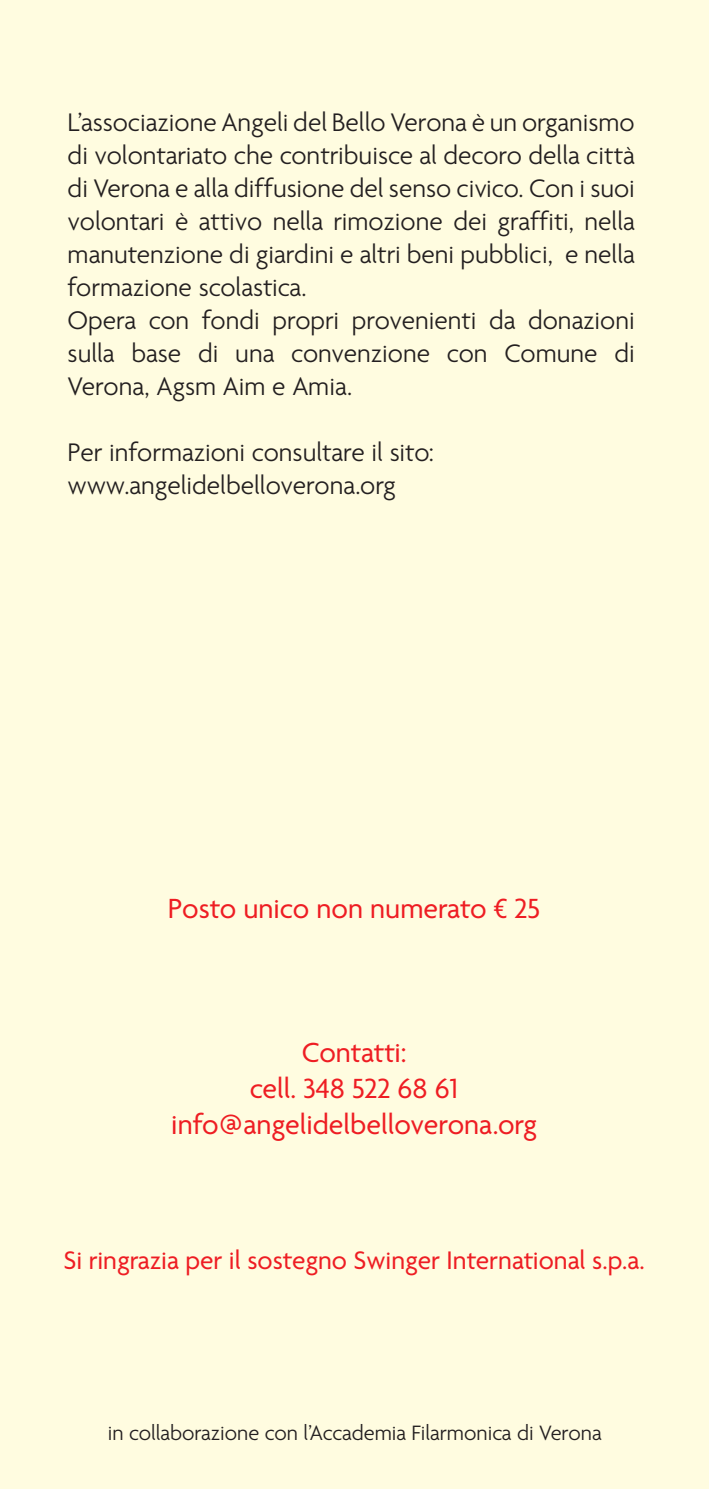
<style>
.page{position:relative;width:709px;height:1489px;background:#fff}
.page>*{position:absolute;margin:0;border:0;box-sizing:border-box;transform-origin:0 0}
.t1{font:30px/36px "Agenda One";color:#ee1d23;text-align:center}
.t2{font:300 27.5px/33px "Agenda One";color:#231f20}
.t3{font:27.5px "Agenda One";color:#ee1d23}
.t4{font:300 22.5px "Agenda One";color:#231f20}
</style>
<div class="page">
<div style="left:0;top:0;width:709px;height:1488px;background:#fffce0"></div>
<p class="t2" style="left:68px;top:106px;width:568px">L’associazione Angeli del Bello Verona è un organismo di volontariato che contribuisce al decoro della città di Verona e alla diffusione del senso civico. Con i suoi volontari è attivo nella rimozione dei graffiti, nella manutenzione di giardini e altri beni pubblici, e nella formazione scolastica.<br>Opera con fondi propri provenienti da donazioni sulla base di una convenzione con Comune di Verona, Agsm Aim e Amia.</p>
<p class="t2" style="left:68px;top:436px;width:368px">Per informazioni consultare il sito: www.angelidelbelloverona.org</p>
<p class="t1" style="left:168px;top:890px;width:374px">Posto unico non numerato € 25</p>
<p class="t1" style="left:171px;top:1034px;width:367px">Contatti:<br>cell. 348 522 68 61 info@angelidelbelloverona.org</p>
<p class="t3" style="left:63px;top:1245px;width:583px">Si ringrazia per il sostegno Swinger International s.p.a.</p>
<p class="t4" style="left:108px;top:1420px;width:495px">in collaborazione con l’Accademia Filarmonica di Verona</p>
</div>
